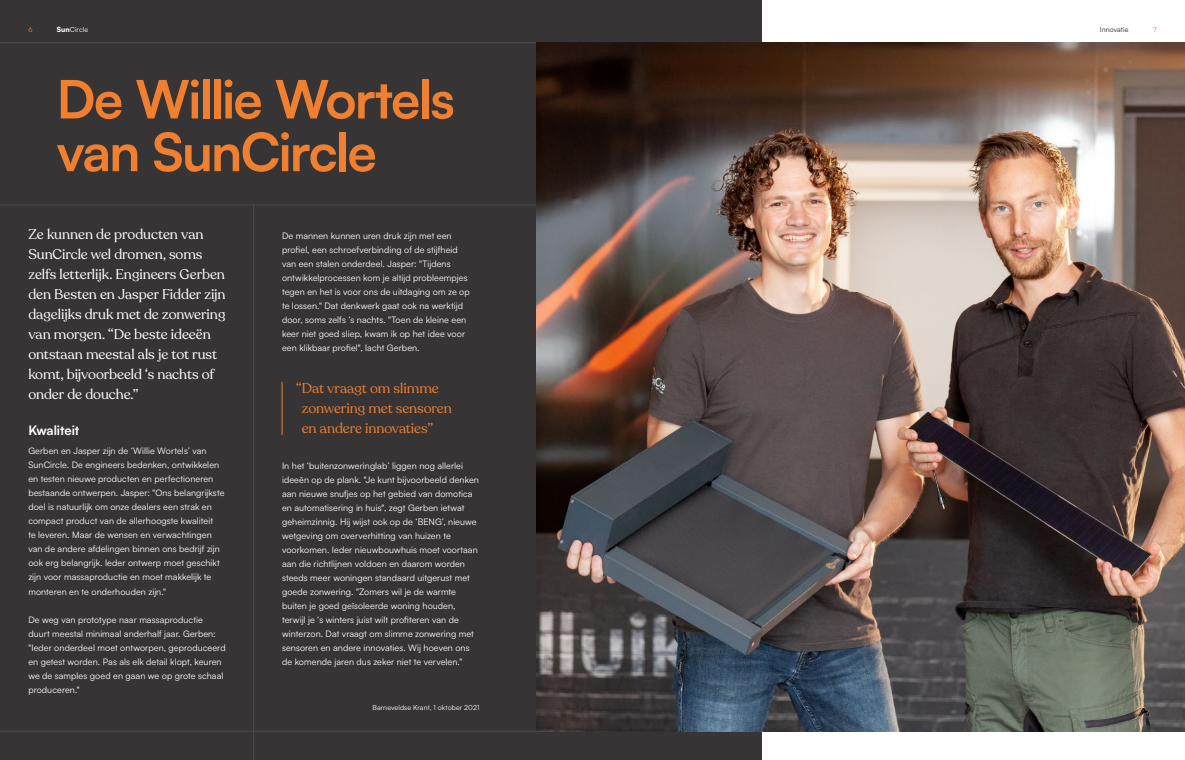
<style>
.page{position:relative;width:1185px;height:760px;background:#fff}
.page>*{position:absolute;margin:0;border:0;box-sizing:border-box;transform-origin:0 0}
.Hoofdstukaanduiding{font:700 52.7px/52.7px "Satoshi";letter-spacing:-.035em;color:#f07f30}
.Subkop_Serif{font:14px/20px "Recoleta";letter-spacing:-.005em;color:#fff}
.t1{font:14px/20px "Recoleta";letter-spacing:-.005em;color:#f07f30}
.Subkop_White{font:700 13px "Satoshi";letter-spacing:-.005em;color:#fff}
.Paragraaftekst_White{font:9px/14px "Satoshi";letter-spacing:.01em;color:#fff}
.Paragraaftekst_White-2{font:7px "Satoshi";letter-spacing:.015em;color:#fff}
.t2{font:7px "Satoshi";letter-spacing:.015em;color:#231f20}
.t3{font:7px "Satoshi";color:#f07f30}
.s1{font-weight:900}
</style>
<div class="page">
<div style="left:0;top:0;width:762px;height:760px;background:#373435"></div>
<hr style="left:0;top:43px;width:1185px;height:1px;background:#d1d2d4">
<hr style="left:282px;top:382px;width:1px;height:53px;background:#f07f30">
<hr style="left:0;top:205px;width:1185px;height:1px;background:#4b4c4d">
<hr style="left:253px;top:205px;width:1px;height:555px;background:#4b4c4d">
<hr style="left:0;top:731px;width:1185px;height:1px;background:#4b4c4d">
<img style="left:536px;top:43px;width:649px;height:688px">
<p class="t3" style="left:28px;top:25px;width:6px">6</p>
<p class="Paragraaftekst_White-2" style="left:57px;top:25px;width:33px"><span class="s1">Sun</span>Circle</p>
<p class="t2" style="left:1100px;top:25px;width:30px">Innovatie</p>
<p class="t3" style="left:1153px;top:25px;width:5px">7</p>
<p class="Hoofdstukaanduiding" style="left:57px;top:70px;width:400px">De Willie Wortels van SunCircle</p>
<p class="Subkop_Serif" style="left:28px;top:224px;width:199px">Ze kunnen de producten van<br>SunCircle wel dromen, soms zelfs letterlijk. Engineers Gerben den Besten en Jasper Fidder zijn dagelijks druk met de zonwering van morgen. “De beste ideeën ontstaan meestal als je tot rust komt, bijvoorbeeld ‘s nachts of onder de douche.”</p>
<p class="Subkop_White" style="left:28px;top:420px;width:52px">Kwaliteit</p>
<p class="Paragraaftekst_White" style="left:28px;top:444px;width:198px">Gerben en Jasper zijn de ‘Willie Wortels’ van SunCircle. De engineers bedenken, ontwikkelen en testen nieuwe producten en perfectioneren bestaande ontwerpen. Jasper: "Ons belangrijkste doel is natuurlijk om onze dealers een strak en compact product van de allerhoogste kwaliteit<br>te leveren. Maar de wensen en verwachtingen van de andere afdelingen binnen ons bedrijf zijn ook erg belangrijk. Ieder ontwerp moet geschikt zijn voor massaproductie en moet makkelijk te monteren en te onderhouden zijn."</p>
<p class="Paragraaftekst_White" style="left:28px;top:612px;width:199px">De weg van prototype naar massaproductie duurt meestal minimaal anderhalf jaar. Gerben: "Ieder onderdeel moet ontworpen, geproduceerd en getest worden. Pas als elk detail klopt, keuren we de samples goed en gaan we op grote schaal produceren."</p>
<p class="Paragraaftekst_White" style="left:282px;top:228px;width:189px">De mannen kunnen uren druk zijn met een profiel, een schroefverbinding of de stijfheid van een stalen onderdeel. Jasper: "Tijdens ontwikkelprocessen kom je altijd probleempjes tegen en het is voor ons de uitdaging om ze op te lossen." Dat denkwerk gaat ook na werktijd door, soms zelfs ‘s nachts. "Toen de kleine een keer niet goed sliep, kwam ik op het idee voor een klikbaar profiel", lacht Gerben.</p>
<p class="t1" style="left:302px;top:378px;width:151px;text-indent:-6px">“Dat vraagt om slimme zonwering met sensoren en andere innovaties”</p>
<p class="Paragraaftekst_White" style="left:282px;top:458px;width:198px">In het ‘buitenzonweringlab’ liggen nog allerlei ideeën op de plank. "Je kunt bijvoorbeeld denken aan nieuwe snufjes op het gebied van domotica en automatisering in huis", zegt Gerben ietwat geheimzinnig. Hij wijst ook op de ‘BENG’, nieuwe wetgeving om oververhitting van huizen te voorkomen. Ieder nieuwbouwhuis moet voortaan aan die richtlijnen voldoen en daarom worden steeds meer woningen standaard uitgerust met goede zonwering. "Zomers wil je de warmte buiten je goed geïsoleerde woning houden, terwijl je ‘s winters juist wilt profiteren van de winterzon. Dat vraagt om slimme zonwering met sensoren en andere innovaties. Wij hoeven ons de komende jaren dus zeker niet te vervelen."</p>
<p class="Paragraaftekst_White-2" style="left:372px;top:703px;width:108px">Barneveldse Krant, 1 oktober 2021</p>
</div>
